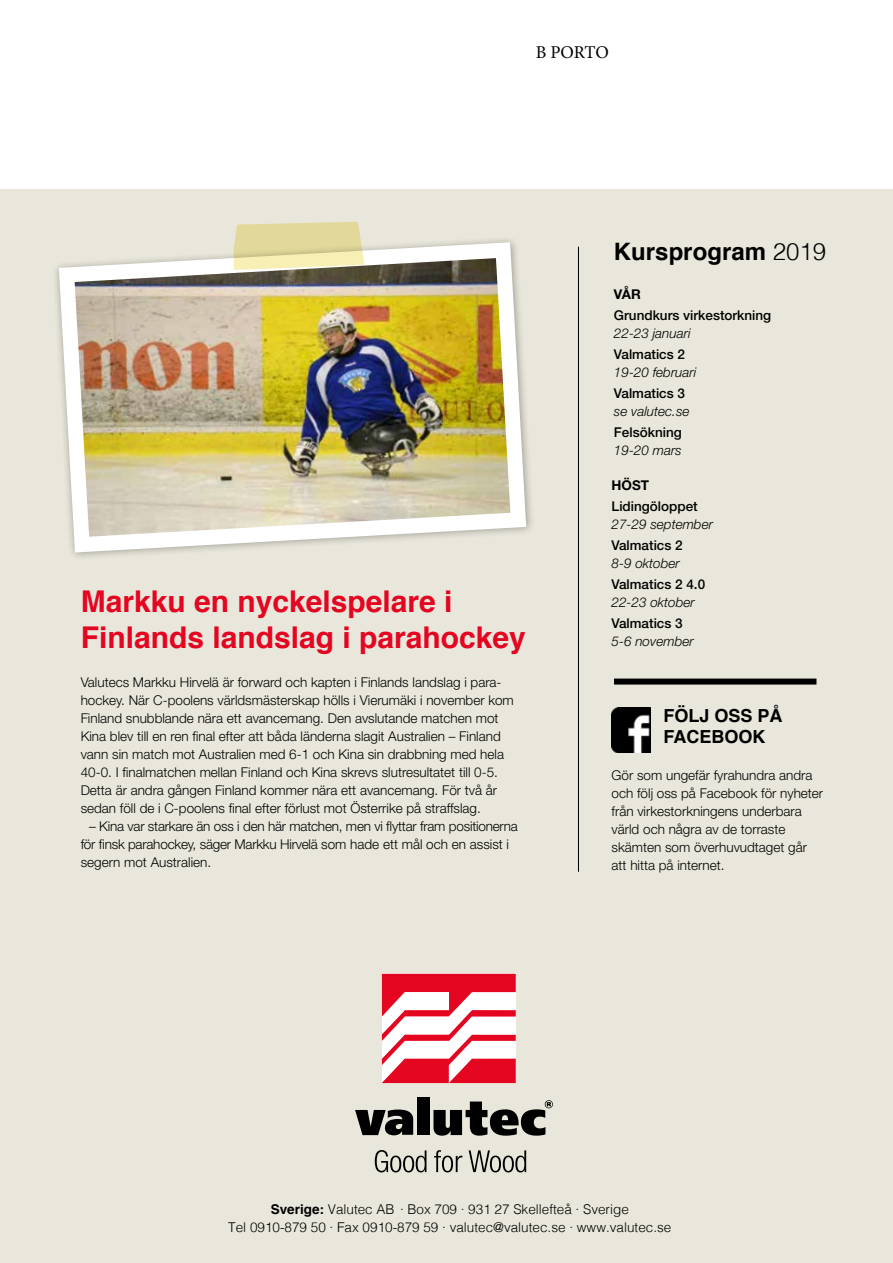
<style>
.page{position:relative;width:893px;height:1263px;background:#fff}
.page>*{position:absolute;margin:0;border:0;box-sizing:border-box;transform-origin:0 0}
.t1{font:700 30px/36px "Helvetica";color:#e40521}
.t2{font:700 24px "Helvetica";color:#000}
.t3{font:700 18px/21px "Helvetica";color:#000}
.t4{font:18px "Minion Pro";letter-spacing:-.01em;color:#000}
.t5{font:300 13.5px/18px "Helvetica Neue LT Std";color:#000}
.t6{font:300 13.5px/18px "Helvetica";color:#000;text-align:center}
.t7{font:500 13.5px "Helvetica Neue LT Std";color:#000}
.t8{font:italic 300 13.5px "Helvetica Neue LT Std";color:#000}
.t9{font:700 13.5px "Helvetica Neue LT Std";color:#000}
.s1{font-weight:300}
.s2{font-weight:700}
</style>
<div class="page">
<div style="left:0;top:189px;width:893px;height:1074px;background:#e9e7db"></div>
<img style="left:55px;top:239px;width:477px;height:318px">
<img style="left:612px;top:707px;width:38px;height:45px">
<svg style="left:382px;top:974px;width:134px;height:109px;background:#f1818f"></svg>
<svg style="left:355px;top:1109px;width:58px;height:26px"></svg>
<div style="left:417px;top:1097px;width:12px;height:38px;background:#000"></div>
<svg style="left:433px;top:1100px;width:120px;height:36px"></svg>
<svg style="left:375px;top:1150px;width:51px;height:22px"></svg>
<svg style="left:434px;top:1150px;width:28px;height:22px"></svg>
<svg style="left:469px;top:1150px;width:57px;height:22px"></svg>
<svg style="left:233px;top:222px;width:131px;height:48px;background:#e2daa3"></svg>
<hr style="left:578px;top:247px;width:1px;height:625px;background:#000">
<div style="left:614px;top:678px;width:202px;height:6px;background:#000"></div>
<h3 class="t4" style="left:536px;top:40px;width:75px">B PORTO</h3>
<h2 class="t2" style="left:614px;top:233px;width:214px">Kursprogram <span class="s1">2019</span></h2>
<h1 class="t1" style="left:81px;top:584px;width:447px">Markku en nyckelspelare i<br>Finlands landslag i parahockey</h1>
<p class="t5" style="left:81px;top:673px;width:435px">Valutecs Markku Hirvelä är forward och kapten i Finlands landslag i para&shy;hockey. När C-poolens världsmästerskap hölls i Vierumäki i november kom Finland snubblande nära ett avancemang. Den avslutande matchen mot Kina blev till en ren final efter att båda länderna slagit Australien – Finland vann sin match mot Australien med 6-1 och Kina sin drabbning med hela 40-0. I finalmatchen mellan Finland och Kina skrevs slutresultatet till 0-5.<br>Detta är andra gången Finland kommer nära ett avancemang. För två år sedan föll de i C-poolens final efter förlust mot Österrike på straffslag.</p>
<p class="t5" style="left:81px;top:817px;width:439px;text-indent:9px">– Kina var starkare än oss i den här matchen, men vi flyttar fram positionerna för finsk parahockey, säger Markku Hirvelä som hade ett mål och en assist i segern mot Australien.</p>
<p class="t9" style="left:614px;top:286px;width:28px">VÅR</p>
<p class="t7" style="left:614px;top:307px;width:159px">Grundkurs virkestorkning</p>
<p class="t8" style="left:614px;top:325px;width:78px">22-23 januari</p>
<p class="t7" style="left:614px;top:346px;width:73px">Valmatics 2</p>
<p class="t8" style="left:614px;top:364px;width:84px">19-20 februari</p>
<p class="t7" style="left:614px;top:385px;width:73px">Valmatics 3</p>
<p class="t8" style="left:614px;top:403px;width:77px">se valutec.se</p>
<p class="t7" style="left:614px;top:424px;width:69px">Felsökning</p>
<p class="t8" style="left:614px;top:442px;width:69px">19-20 mars</p>
<p class="t9" style="left:612px;top:477px;width:39px">HÖST</p>
<p class="t7" style="left:612px;top:498px;width:88px">Lidingöloppet</p>
<p class="t8" style="left:612px;top:516px;width:103px">27-29 september</p>
<p class="t7" style="left:612px;top:537px;width:73px">Valmatics 2</p>
<p class="t8" style="left:612px;top:555px;width:70px">8-9 oktober</p>
<p class="t7" style="left:612px;top:576px;width:95px">Valmatics 2 4.0</p>
<p class="t8" style="left:612px;top:594px;width:85px">22-23 oktober</p>
<p class="t7" style="left:612px;top:615px;width:73px">Valmatics 3</p>
<p class="t8" style="left:612px;top:633px;width:84px">5-6 november</p>
<h3 class="t3" style="left:663px;top:705px;width:121px">FÖLJ OSS PÅ<br>FACEBOOK</h3>
<p class="t5" style="left:612px;top:766px;width:213px">Gör som ungefär fyrahundra andra och följ oss på Facebook för nyheter från virkestorkningens underbara värld och några av de torraste skämten som överhuvudtaget går att hitta på internet.</p>
<p class="t6" style="left:228px;top:1199px;width:445px"><span class="s2">Sverige:</span> Valutec AB · Box 709 · 931 27 Skellefteå · Sverige<br>Tel 0910-879 50 · Fax 0910-879 59 · valutec@valutec.se · www.valutec.se</p>
</div>
